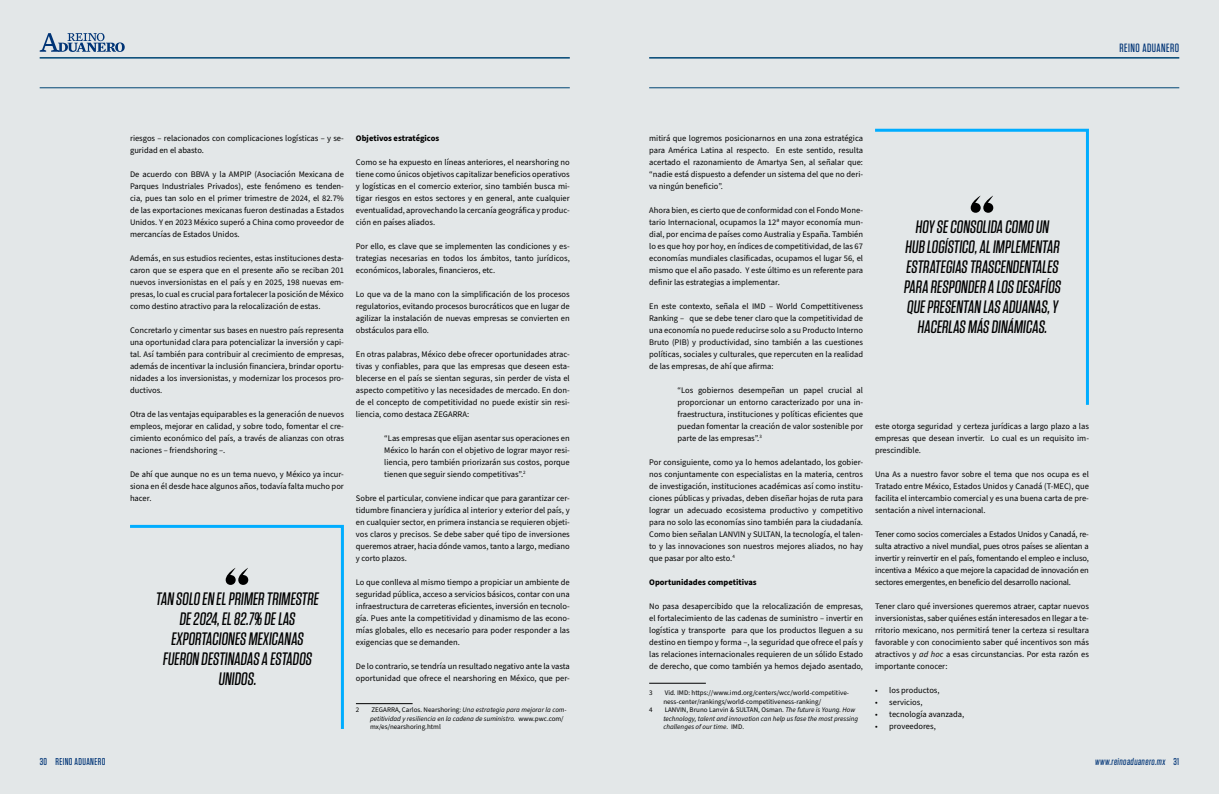
<style>
.page{position:relative;width:1219px;height:794px;background:#e3e7e8}
.page>*{position:absolute;margin:0;border:0;box-sizing:border-box;transform-origin:0 0}
.t1{font:500 18px/20px "Tungsten";color:#000;text-align:center}
.t2{font:500 12px "Tungsten";letter-spacing:.04em;color:#003476}
.t3{font:500 10px "Tungsten";letter-spacing:.04em;color:#003476}
.t4{font:8.5px/12px "Source Sans Pro";color:#000;text-align:justify}
.t5{font:700 8.5px "Source Sans Pro";color:#000}
.t6{font:italic 7px/8.4px "Source Sans Pro";color:#000}
.t7{font:7px/8.4px "Source Sans Pro";color:#000}
.s1{font-style:normal}
.s2{font-style:italic}
</style>
<div class="page">
<svg style="left:40px;top:33px;width:85px;height:19px"></svg>
<hr style="left:40px;top:57px;width:530px;height:2px;background:#004e80">
<hr style="left:40px;top:88px;width:530px;height:1px;background:#004e80">
<hr style="left:356px;top:703px;width:57px;height:1px;background:#000">
<hr style="left:649px;top:88px;width:530px;height:1px;background:#004e80">
<hr style="left:649px;top:57px;width:530px;height:2px;background:#004e80">
<hr style="left:649px;top:683px;width:57px;height:1px;background:#000">
<svg style="left:130px;top:524px;width:214px;height:205px"></svg>
<svg style="left:875px;top:128px;width:214px;height:277px"></svg>
<svg style="left:971px;top:196px;width:22px;height:17px"></svg>
<p class="t4" style="left:130px;top:132px;width:215px">riesgos – relacionados con complicaciones logísticas – y se&shy;guridad en el abasto.</p>
<p class="t4" style="left:130px;top:168px;width:215px">De acuerdo con BBVA y la AMPIP (Asociación Mexicana de Parques Industriales Privados), este fenómeno es tenden&shy;cia, pues tan solo en el primer trimestre de 2024, el 82.7% de las exportaciones mexicanas fueron destinadas a Estados Unidos. Y en 2023 México superó a China como proveedor de mercancías de Estados Unidos.</p>
<p class="t4" style="left:130px;top:252px;width:215px">Además, en sus estudios recientes, estas instituciones desta&shy;caron que se espera que en el presente año se reciban 201 nuevos inversionistas en el país y en 2025, 198 nuevas em&shy;presas, lo cual es crucial para fortalecer la posición de México como destino atractivo para la relocalización de estas.</p>
<p class="t4" style="left:130px;top:324px;width:215px">Concretarlo y cimentar sus bases en nuestro país representa una oportunidad clara para potencializar la inversión y capi&shy;tal. Así también para contribuir al crecimiento de empresas, además de incentivar la inclusión financiera, brindar oportu&shy;nidades a los inversionistas, y modernizar los procesos pro&shy;ductivos.</p>
<p class="t4" style="left:130px;top:408px;width:215px">Otra de las ventajas equiparables es la generación de nuevos empleos, mejorar en calidad, y sobre todo, fomentar el cre&shy;cimiento económico del país, a través de alianzas con otras naciones – friendshoring –.</p>
<p class="t4" style="left:130px;top:468px;width:215px">De ahí que aunque no es un tema nuevo, y México ya incur&shy;siona en él desde hace algunos años, todavía falta mucho por hacer.</p>
<h1 class="t1" style="left:155px;top:589px;width:167px">TAN SOLO EN EL PRIMER TRIMESTRE<br>DE 2024,EL 82.7% DE LAS<br>EXPORTACIONES MEXICANAS<br>FUERON DESTINADAS A ESTADOS<br>UNIDOS.</h1>
<p class="t5" style="left:356px;top:132px;width:85px">Objetivos estratégicos</p>
<p class="t4" style="left:356px;top:156px;width:215px">Como se ha expuesto en líneas anteriores, el nearshoring no tiene como únicos objetivos capitalizar beneficios operativos y logísticas en el comercio exterior, sino también busca mi&shy;tigar riesgos en estos sectores y en general, ante cualquier eventualidad, aprovechando la cercanía geográfica y produc&shy;ción en países aliados.</p>
<p class="t4" style="left:356px;top:240px;width:215px">Por ello, es clave que se implementen las condiciones y es&shy;trategias necesarias en todos los ámbitos, tanto jurídicos, económicos, laborales, financieros, etc.</p>
<p class="t4" style="left:356px;top:288px;width:215px">Lo que va de la mano con la simplificación de los procesos regulatorios, evitando procesos burocráticos que en lugar de agilizar la instalación de nuevas empresas se convierten en obstáculos para ello.</p>
<p class="t4" style="left:356px;top:348px;width:215px">En otras palabras, México debe ofrecer oportunidades atrac&shy;tivas y confiables, para que las empresas que deseen esta&shy;blecerse en el país se sientan seguras, sin perder de vista el aspecto competitivo y las necesidades de mercado. En don&shy;de el concepto de competitividad no puede existir sin resi&shy;liencia, como destaca ZEGARRA:</p>
<p class="t4" style="left:384px;top:432px;width:187px">“Las empresas que elijan asentar sus operaciones en México lo harán con el objetivo de lograr mayor resi&shy;liencia, pero también priorizarán sus costos, porque tienen que seguir siendo competitivas”.<sup>2</sup></p>
<p class="t4" style="left:356px;top:492px;width:215px">Sobre el particular, conviene indicar que para garantizar cer&shy;tidumbre financiera y jurídica al interior y exterior del país, y en cualquier sector, en primera instancia se requieren objeti&shy;vos claros y precisos. Se debe saber qué tipo de inversiones queremos atraer, hacia dónde vamos, tanto a largo, mediano y corto plazos.</p>
<p class="t4" style="left:356px;top:576px;width:215px">Lo que conlleva al mismo tiempo a propiciar un ambiente de seguridad pública, acceso a servicios básicos, contar con una infraestructura de carreteras eficientes, inversión en tecnolo&shy;gía. Pues ante la competitividad y dinamismo de las econo&shy;mías globales, ello es necesario para poder responder a las exigencias que se demanden.</p>
<p class="t4" style="left:356px;top:660px;width:215px">De lo contrario, se tendría un resultado negativo ante la vasta oportunidad que ofrece el nearshoring en México, que per-</p>
<p class="t7" style="left:356px;top:706px;width:5px">2</p>
<p class="t6" style="left:370px;top:706px;width:198px"><span class="s1">ZEGARRA, Carlos. Nearshoring:</span> Una estrategia para mejorar la com&shy;petitividad y resiliencia en la cadena de suministro. <span class="s1">www.pwc.com/ mx/es/nearshoring.html</span></p>
<h2 class="t2" style="left:1119px;top:42px;width:61px">REINO ADUANERO</h2>
<p class="t4" style="left:649px;top:132px;width:215px">mitirá que logremos posicionarnos en una zona estratégica para América Latina al respecto. En este sentido, resulta acertado el razonamiento de Amartya Sen, al señalar que: “nadie está dispuesto a defender un sistema del que no deri&shy;va ningún beneficio”.</p>
<p class="t4" style="left:649px;top:204px;width:215px">Ahora bien, es cierto que de conformidad con el Fondo Mone&shy;tario Internacional, ocupamos la 12ª mayor economía mun&shy;dial, por encima de países como Australia y España. También lo es que hoy por hoy, en índices de competitividad, de las 67 economías mundiales clasificadas, ocupamos el lugar 56, el mismo que el año pasado. Y este último es un referente para definir las estrategias a implementar.</p>
<p class="t4" style="left:649px;top:300px;width:215px">En este contexto, señala el IMD – World Compettitiveness Ranking – que se debe tener claro que la competitividad de una economía no puede reducirse solo a su Producto Interno Bruto (PIB) y productividad, sino también a las cuestiones políticas, sociales y culturales, que repercuten en la realidad de las empresas, de ahí que afirma:</p>
<p class="t4" style="left:677px;top:384px;width:187px">“Los gobiernos desempeñan un papel crucial al proporcionar un entorno caracterizado por una in&shy;fraestructura, instituciones y políticas eficientes que puedan fomentar la creación de valor sostenible por parte de las empresas”.<sup>3</sup></p>
<p class="t4" style="left:649px;top:456px;width:215px">Por consiguiente, como ya lo hemos adelantado, los gobier&shy;nos conjuntamente con especialistas en la materia, centros de investigación, instituciones académicas así como institu&shy;ciones públicas y privadas, deben diseñar hojas de ruta para lograr un adecuado ecosistema productivo y competitivo para no solo las economías sino también para la ciudadanía.<br>Como bien señalan LANVIN y SULTAN, la tecnología, el talen&shy;to y las innovaciones son nuestros mejores aliados, no hay que pasar por alto esto.<sup>4</sup></p>
<p class="t5" style="left:649px;top:576px;width:109px">Oportunidades competitivas</p>
<p class="t4" style="left:649px;top:600px;width:215px">No pasa desapercibido que la relocalización de empresas, el fortalecimiento de las cadenas de suministro – invertir en logística y transporte para que los productos lleguen a su destino en tiempo y forma –, la seguridad que ofrece el país y las relaciones internacionales requieren de un sólido Estado de derecho, que como también ya hemos dejado asentado,</p>
<p class="t7" style="left:649px;top:689px;width:5px">3</p>
<p class="t7" style="left:663px;top:689px;width:187px">Vid. IMD: https://www.imd.org/centers/wcc/world-competitive&shy;ness-center/rankings/world-competitiveness-ranking/</p>
<p class="t7" style="left:649px;top:706px;width:5px">4</p>
<p class="t6" style="left:663px;top:706px;width:196px"><span class="s1">LANVIN, Bruno Lanvin &amp; SULTAN, Osman.</span> The future is Young. How technology, talent and innovation can help us fase the most pressing challenges of our time<span class="s1">. IMD.</span></p>
<h1 class="t1" style="left:903px;top:217px;width:161px">HOY SE CONSOLIDA COMO UN<br>HUB LOGÍSTICO,AL IMPLEMENTAR<br>ESTRATEGIAS TRASCENDENTALES<br>PARA RESPONDER A LOS DESAFÍOS<br>QUE PRESENTAN LAS ADUANAS,Y<br>HACERLAS MÁS DINÁMICAS.</h1>
<p class="t4" style="left:875px;top:420px;width:215px">este otorga seguridad y certeza jurídicas a largo plazo a las empresas que desean invertir. Lo cual es un requisito im&shy;prescindible.</p>
<p class="t4" style="left:875px;top:468px;width:215px">Una As a nuestro favor sobre el tema que nos ocupa es el Tratado entre México, Estados Unidos y Canadá (T-MEC), que facilita el intercambio comercial y es una buena carta de pre&shy;sentación a nivel internacional.</p>
<p class="t4" style="left:875px;top:528px;width:215px">Tener como socios comerciales a Estados Unidos y Canadá, re&shy;sulta atractivo a nivel mundial, pues otros países se alientan a invertir y reinvertir en el país, fomentando el empleo e incluso, incentiva a México a que mejore la capacidad de innovación en sectores emergentes, en beneficio del desarrollo nacional.</p>
<p class="t4" style="left:875px;top:600px;width:215px">Tener claro qué inversiones queremos atraer, captar nuevos inversionistas, saber quiénes están interesados en llegar a te&shy;rritorio mexicano, nos permitirá tener la certeza si resultara favorable y con conocimiento saber qué incentivos son más atractivos y <span class="s2">ad hoc</span> a esas circunstancias. Por esta razón es importante conocer:</p>
<p class="t4" style="left:875px;top:684px;width:66px">• los productos,</p>
<p class="t4" style="left:875px;top:696px;width:49px">• servicios,</p>
<p class="t4" style="left:875px;top:708px;width:91px">• tecnología avanzada,</p>
<p class="t4" style="left:875px;top:720px;width:62px">• proveedores,</p>
<p class="t3" style="left:40px;top:756px;width:67px">30 REINO ADUANERO</p>
<p class="t3" style="left:1095px;top:756px;width:86px">www.reinoaduanero.mx 31</p>
</div>
